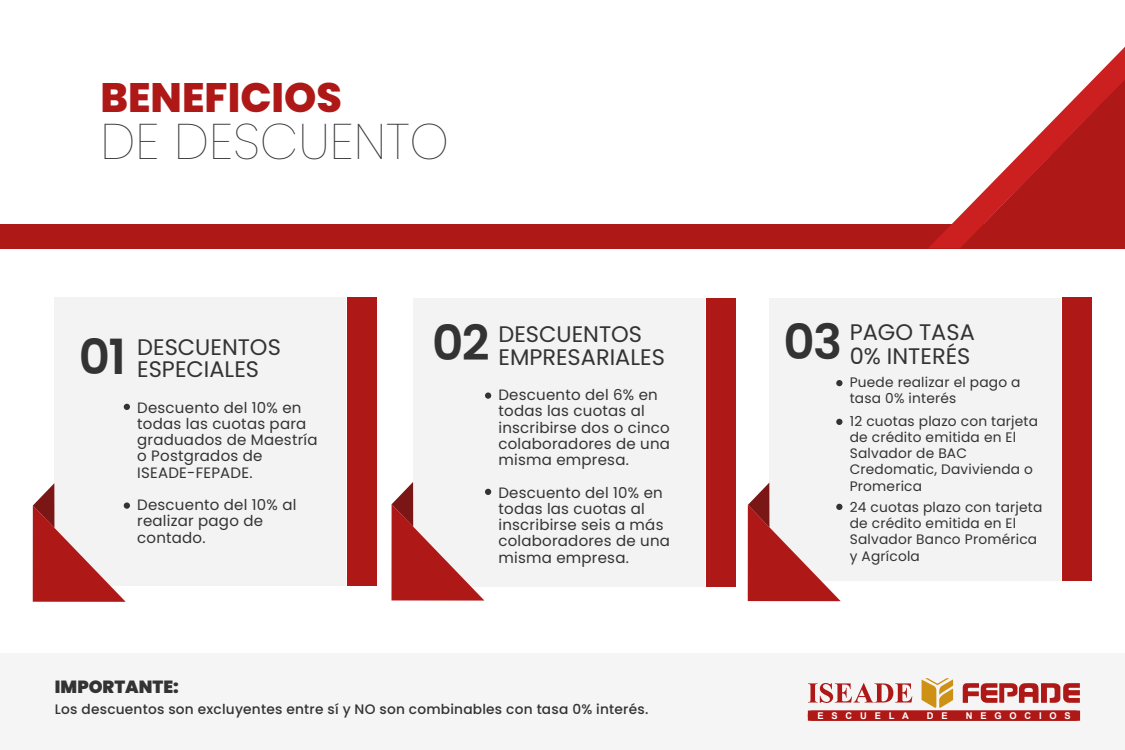
<style>
.page{position:relative;width:1125px;height:750px;background:#fff}
.page>*{position:absolute;margin:0;border:0;box-sizing:border-box;transform-origin:0 0}
.t1{font:100 50px "Poppins";color:#333}
.t2{font:600 48.5px "Poppins";color:#333}
.t3{font:800 41.12px "Poppins";color:#ae1917}
.t4{font:22.5px/22.5px "Poppins";color:#333}
.t5{font:900 17.62px "Poppins";color:#333}
.t6{font:15px/16.2px "Poppins";letter-spacing:.015em;color:#333}
.t7{font:13.75px/16.2px "Poppins";letter-spacing:.015em;color:#333}
.t8{font:500 13.75px "Poppins";letter-spacing:.015em;color:#333}
.t9{font:700 9.38px "Arial";letter-spacing:.84em;color:#fff}
.s1{font-weight:600;font-size:48.5px}
</style>
<div class="page">
<div style="left:0;top:654px;width:1125px;height:96px;background:#f5f5f5"></div>
<div style="left:413px;top:299px;width:292px;height:288px;background:#f3f3f3"></div>
<div style="left:706px;top:298px;width:30px;height:289px;background:#ae1917"></div>
<div style="left:770px;top:298px;width:291px;height:283px;background:#f3f3f3"></div>
<div style="left:1062px;top:297px;width:30px;height:284px;background:#ae1917"></div>
<div style="left:55px;top:298px;width:291px;height:288px;background:#f3f3f3"></div>
<svg style="left:33px;top:483px;width:93px;height:119px"></svg>
<div style="left:347px;top:297px;width:30px;height:289px;background:#ae1917"></div>
<div style="left:0;top:224px;width:1125px;height:24px;background:#ae1917"></div>
<svg style="left:929px;top:47px;width:196px;height:201px"></svg>
<svg style="left:808px;top:678px;width:272px;height:43px"></svg>
<div style="left:808px;top:711px;width:272px;height:10px;background:#ae1917;border-radius:4px"></div>
<svg style="left:124px;top:404px;width:6px;height:6px"></svg>
<div style="left:124px;top:502px;width:6px;height:7px;background:#333;border-radius:50%"></div>
<div style="left:485px;top:392px;width:6px;height:7px;background:#333;border-radius:50%"></div>
<svg style="left:392px;top:482px;width:99px;height:119px"></svg>
<svg style="left:836px;top:380px;width:6px;height:6px"></svg>
<svg style="left:836px;top:419px;width:6px;height:6px"></svg>
<svg style="left:748px;top:483px;width:94px;height:118px"></svg>
<h3 class="t3" style="left:101px;top:74px;width:243px">BENEFICIOS</h3>
<h1 class="t1" style="left:101px;top:113px;width:350px">DE DESCUENTO</h1>
<h2 class="t2" style="left:79px;top:329px;width:49px">01</h2>
<h3 class="t4" style="left:137px;top:336px;width:145px">DESCUENTOS</h3>
<h3 class="t4" style="left:137px;top:358px;width:123px">ESPECIALES</h3>
<p class="t6" style="left:137px;top:399px;width:182px">Descuento del 10% en todas las cuotas para graduados de Maestría o Postgrados de<br>ISEADE-FEPADE.</p>
<p class="t6" style="left:137px;top:497px;width:161px">Descuento del 10% al realizar pago de contado.</p>
<h3 class="t4" style="left:498px;top:323px;width:168px;text-indent:-66px"><span class="s1">02</span> DESCUENTOS<br>EMPRESARIALES</h3>
<p class="t6" style="left:498px;top:387px;width:173px">Descuento del 6% en todas las cuotas al inscribirse dos o cinco colaboradores de una misma empresa.</p>
<p class="t6" style="left:498px;top:484px;width:173px">Descuento del 10% en todas las cuotas al inscribirse seis a más colaboradores de una misma empresa.</p>
<p class="t5" style="left:55px;top:676px;width:125px">IMPORTANTE:</p>
<p class="t8" style="left:55px;top:702px;width:595px">Los descuentos son excluyentes entre sí y NO son combinables con tasa 0% interés.</p>
<h2 class="t2" style="left:783px;top:314px;width:60px">03</h2>
<h3 class="t4" style="left:850px;top:321px;width:127px;line-height:23.8px">PAGO TASA<br>0% INTERÉS</h3>
<p class="t7" style="left:850px;top:374px;width:172px">Puede realizar el pago a tasa 0% interés</p>
<p class="t7" style="left:850px;top:413px;width:190px">12 cuotas plazo con tarjeta de crédito emitida en El<br>Salvador de BAC<br>Credomatic, Davivienda o<br>Promerica</p>
<p class="t7" style="left:850px;top:499px;width:194px">24 cuotas plazo con tarjeta de crédito emitida en El<br>Salvador Banco Promérica y Agrícola</p>
<p class="t9" style="left:818px;top:709px;width:93px">ESCUELA</p>
<p class="t9" style="left:927px;top:709px;width:22px">D E</p>
<p class="t9" style="left:966px;top:709px;width:106px">NEGOCIOS</p>
</div>
